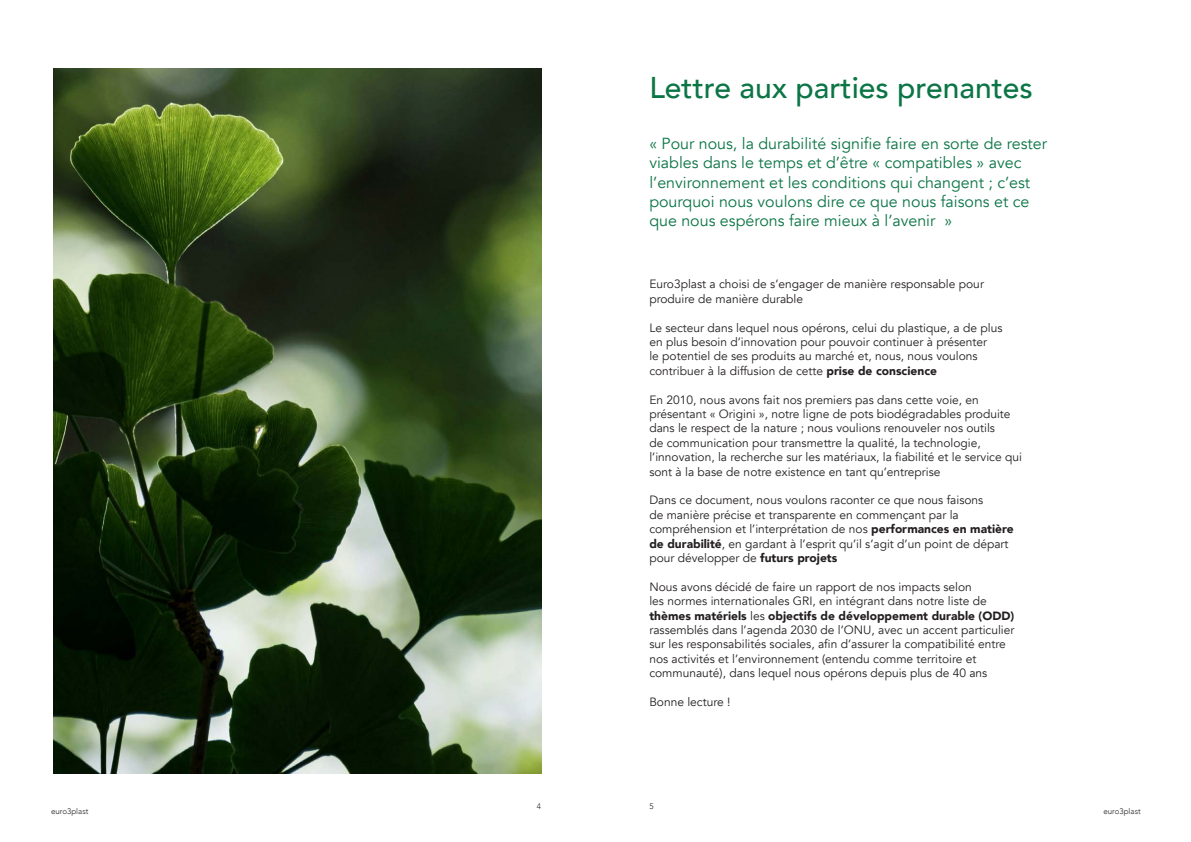
<style>
.page{position:relative;width:1191px;height:842px;background:#fff}
.page>*{position:absolute;margin:0;border:0;box-sizing:border-box;transform-origin:0 0}
.t1{font:500 30px "Avenir";color:#0c7546}
.t2{font:16px/19.2px "Avenir";color:#0c7546}
.t3{font:12px/14.4px "Avenir";color:#231f20}
.t4{font:300 8px "Avenir";color:#231f20}
.s1{font-weight:900}
</style>
<div class="page">
<img style="left:54px;top:68px;width:487px;height:706px">
<p class="t1" style="left:649px;top:62px;width:385px">Lettre aux parties prenantes</p>
<p class="t2" style="left:649px;top:134px;width:399px">« Pour nous, la durabilité signifie faire en sorte de rester viables dans le temps et d’être « compatibles » avec l’environnement et les conditions qui changent ; c’est pourquoi nous voulons dire ce que nous faisons et ce que nous espérons faire mieux à l’avenir »</p>
<p class="t3" style="left:649px;top:277px;width:336px">Euro3plast a choisi de s’engager de manière responsable pour produire de manière durable</p>
<p class="t3" style="left:649px;top:320px;width:354px">Le secteur dans lequel nous opérons, celui du plastique, a de plus en plus besoin d’innovation pour pouvoir continuer à présenter<br>le potentiel de ses produits au marché et, nous, nous voulons contribuer à la diffusion de cette <span class="s1">prise de conscience</span></p>
<p class="t3" style="left:649px;top:392px;width:374px">En 2010, nous avons fait nos premiers pas dans cette voie, en présentant « Origini », notre ligne de pots biodégradables produite dans le respect de la nature ; nous voulions renouveler nos outils<br>de communication pour transmettre la qualité, la technologie, l’innovation, la recherche sur les matériaux, la fiabilité et le service qui sont à la base de notre existence en tant qu’entreprise</p>
<p class="t3" style="left:649px;top:493px;width:366px">Dans ce document, nous voulons raconter ce que nous faisons<br>de manière précise et transparente en commençant par la compréhension et l’interprétation de nos <span class="s1">performances en matière de durabilité</span>, en gardant à l’esprit qu’il s’agit d’un point de départ pour développer de <span class="s1">futurs projets</span></p>
<p class="t3" style="left:649px;top:580px;width:366px">Nous avons décidé de faire un rapport de nos impacts selon<br>les normes internationales GRI, en intégrant dans notre liste de <span class="s1">thèmes matériels</span> les <span class="s1">objectifs de développement durable (ODD) </span>rassemblés dans l’agenda 2030 de l’ONU, avec un accent particulier sur les responsabilités sociales, afin d’assurer la compatibilité entre nos activités et l’environnement (entendu comme territoire et communauté), dans lequel nous opérons depuis plus de 40 ans</p>
<p class="t3" style="left:649px;top:695px;width:83px">Bonne lecture !</p>
<p class="t4" style="left:537px;top:801px;width:6px">4</p>
<p class="t4" style="left:649px;top:801px;width:6px">5</p>
<p class="t4" style="left:51px;top:806px;width:39px">euro3plast</p>
<p class="t4" style="left:1103px;top:806px;width:39px">euro3plast</p>
</div>
